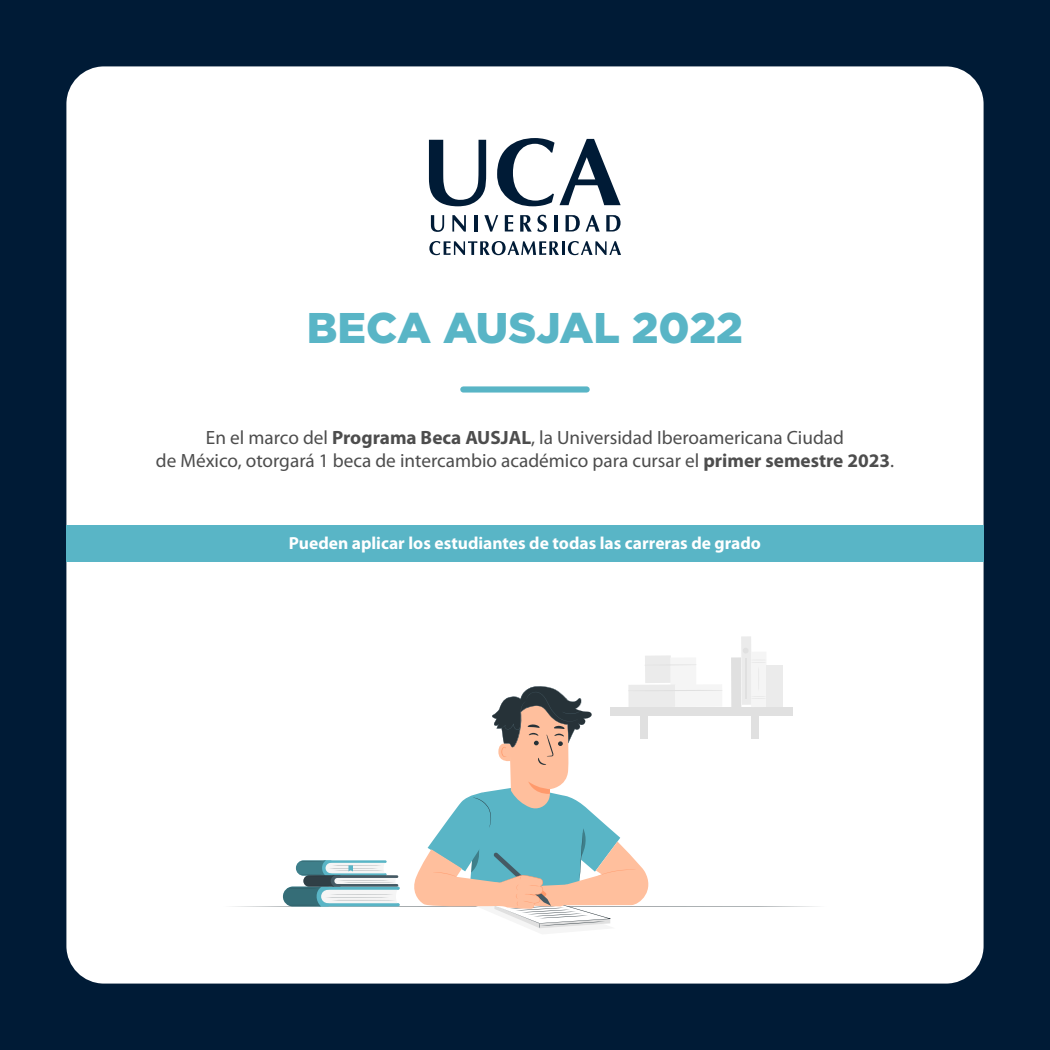
<style>
.page{position:relative;width:1050px;height:1050px;background:#001b36}
.page>*{position:absolute;margin:0;border:0;box-sizing:border-box;transform-origin:0 0}
.t1{font:900 42.88px "Gotham";color:#59b5c6}
.t2{font:19.25px/23.1px "Myriad Pro";color:#4d4d4d;text-align:center}
.t3{font:700 17.5px "Myriad Pro";color:#fff}
.s1{font-weight:700}
</style>
<div class="page">
<div style="left:66px;top:66px;width:918px;height:918px;background:#fff;border-radius:38px"></div>
<svg style="left:431px;top:215px;width:13px;height:17px"></svg>
<svg style="left:452px;top:215px;width:14px;height:17px"></svg>
<hr style="left:474px;top:215px;width:3px;height:17px;background:#001b36">
<svg style="left:484px;top:215px;width:14px;height:17px"></svg>
<svg style="left:505px;top:215px;width:8px;height:16px"></svg>
<svg style="left:520px;top:215px;width:27px;height:17px"></svg>
<hr style="left:554px;top:215px;width:3px;height:17px;background:#001b36">
<svg style="left:566px;top:215px;width:14px;height:16px"></svg>
<svg style="left:586px;top:215px;width:14px;height:17px"></svg>
<svg style="left:606px;top:215px;width:15px;height:16px"></svg>
<svg style="left:429px;top:241px;width:130px;height:14px"></svg>
<hr style="left:562px;top:241px;width:3px;height:14px;background:#001b36">
<svg style="left:568px;top:241px;width:53px;height:14px"></svg>
<svg style="left:429px;top:140px;width:57px;height:66px"></svg>
<svg style="left:497px;top:138px;width:124px;height:68px"></svg>
<div style="left:66px;top:526px;width:918px;height:36px;background:#59b5c6"></div>
<div style="left:463px;top:386px;width:124px;height:7px;background:#59b5c6"></div>
<div style="left:611px;top:707px;width:182px;height:8px;background:#e0e0e0"></div>
<div style="left:751px;top:711px;width:7px;height:27px;background:#e0e0e0"></div>
<div style="left:766px;top:665px;width:17px;height:42px;background:#ebebeb"></div>
<svg style="left:731px;top:636px;width:35px;height:71px"></svg>
<hr style="left:745px;top:659px;width:2px;height:40px;background:#e0e0e0">
<hr style="left:224px;top:906px;width:602px;height:1px;background:#263238;border-radius:50%">
<svg style="left:283px;top:860px;width:117px;height:46px"></svg>
<svg style="left:411px;top:655px;width:311px;height:274px"></svg>
<h1 class="t1" style="left:307px;top:303px;width:438px">BECA AUSJAL 2022</h1>
<p class="t2" style="left:156px;top:426px;width:740px">En el marco del <span class="s1">Programa Beca AUSJAL</span>, la Universidad Iberoamericana Ciudad<br>de México, otorgará 1 beca de intercambio académico para cursar el <span class="s1">primer semestre 2023</span>.</p>
<p class="t3" style="left:289px;top:532px;width:474px">Pueden aplicar los estudiantes de todas las carreras de grado</p>
</div>
